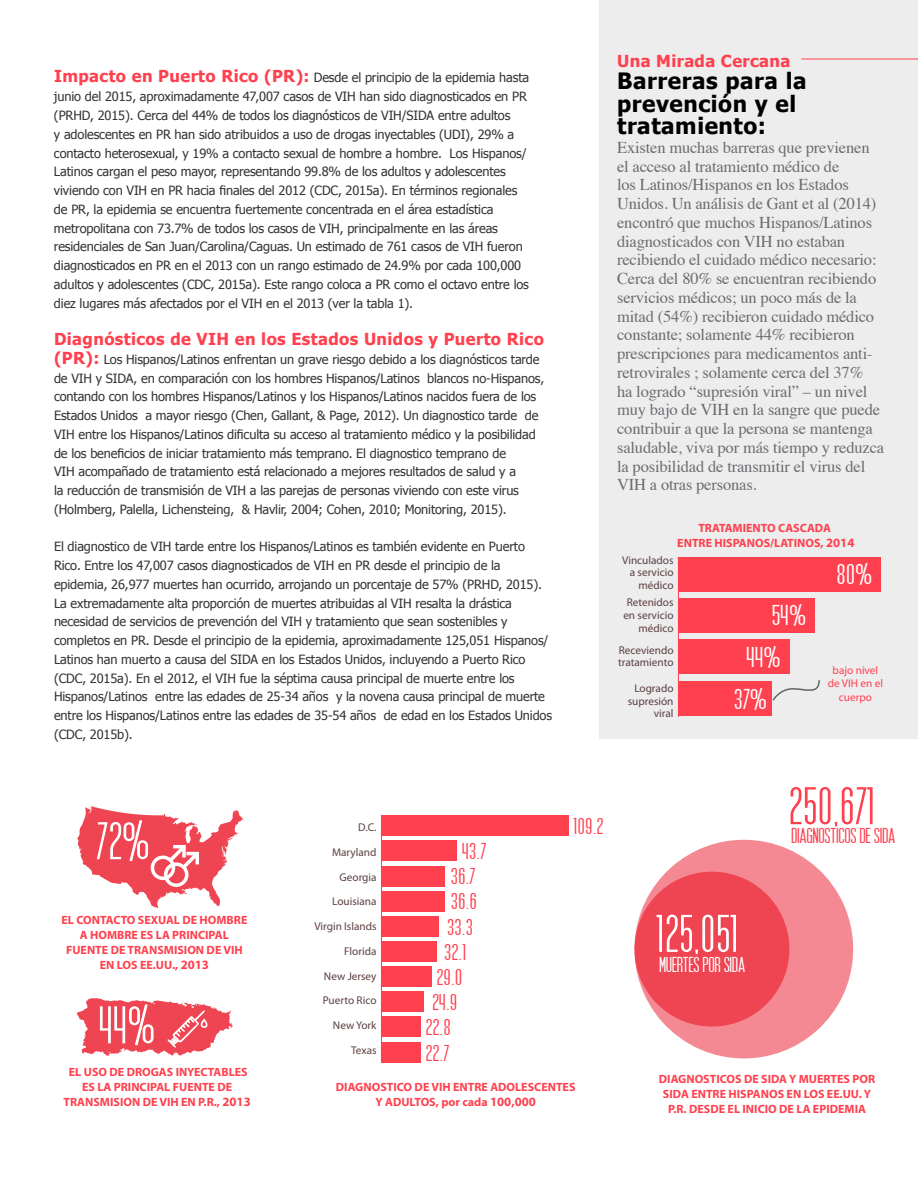
<style>
.page{position:relative;width:918px;height:1188px;background:#fff}
.page>*{position:absolute;margin:0;border:0;box-sizing:border-box;transform-origin:0 0}
.t1{font:55.5px "SF Movie Poster";color:#fff;scale:1.18 1}
.t2{font:55.5px "SF Movie Poster";color:#ff404e;scale:1.18 1}
.t3{font:29.85px "SF Movie Poster";color:#fff;scale:1.33 1}
.t4{font:23.85px "SF Movie Poster";color:#ff404e;scale:1.33 1}
.t5{font:700 22.5px/22.5px "Tahoma";letter-spacing:.025em;color:#000}
.t6{font:22.5px "SF Movie Poster";letter-spacing:.01em;color:#ff404e;scale:1.33 1}
.t7{font:22.5px "SF Movie Poster";letter-spacing:.01em;color:#fff;scale:1.33 1}
.t8{font:16.5px/18.8px "Times";letter-spacing:-.01em;color:#6b6c6f}
.t9{font:700 16.5px "Tahoma";letter-spacing:.025em;color:#ff404e}
.t10{font:12.75px/18.8px "Tahoma";letter-spacing:-.01em;color:#333}
.t11{font:700 12px/15px "Myriad Pro";color:#ff404e;text-align:center}
.t12{font:11.25px/12.8px "Myriad Pro";color:#5d3f41;text-align:right}
.t13{font:11.25px/13.5px "Myriad Pro";color:#ff404e;text-align:center}
.s1{font-weight:700;font-size:16.5px;color:#ff404e}
.s2{font-size:12.75px}
</style>
<div class="page">
<div style="left:600px;top:0;width:318px;height:739px;background:#ededee"></div>
<div style="left:381px;top:1042px;width:39px;height:20px;background:#ff404e"></div>
<hr style="left:381px;top:815px;width:1px;height:247px;background:#ff404e">
<div style="left:381px;top:916px;width:57px;height:21px;background:#ff404e"></div>
<div style="left:381px;top:1017px;width:39px;height:20px;background:#ff404e"></div>
<div style="left:381px;top:866px;width:63px;height:20px;background:#ff404e"></div>
<div style="left:381px;top:966px;width:50px;height:21px;background:#ff404e"></div>
<div style="left:381px;top:841px;width:75px;height:20px;background:#ff404e"></div>
<div style="left:381px;top:941px;width:55px;height:21px;background:#ff404e"></div>
<div style="left:381px;top:815px;width:188px;height:21px;background:#ff404e"></div>
<div style="left:381px;top:991px;width:43px;height:21px;background:#ff404e"></div>
<div style="left:381px;top:891px;width:63px;height:21px;background:#ff404e"></div>
<hr style="left:678px;top:557px;width:1px;height:160px;background:#ff404e">
<div style="left:678px;top:640px;width:111px;height:34px;background:#ff404e"></div>
<div style="left:678px;top:598px;width:137px;height:34px;background:#ff404e"></div>
<div style="left:678px;top:557px;width:202px;height:34px;background:#ff404e"></div>
<div style="left:678px;top:681px;width:94px;height:34px;background:#ff404e"></div>
<svg style="left:772px;top:680px;width:48px;height:21px"></svg>
<svg style="left:77px;top:998px;width:156px;height:58px"></svg>
<svg style="left:77px;top:806px;width:167px;height:102px"></svg>
<svg style="left:676px;top:840px;width:177px;height:218px;fill:#f48993"></svg>
<svg style="left:634px;top:863px;width:164px;height:172px"></svg>
<hr style="left:801px;top:59px;width:117px;height:1px;background:#ff404e">
<p class="t10" style="left:54px;top:68px;width:477px"><span class="s1">Impacto en Puerto Rico (PR):</span> Desde el principio de la epidemia hasta junio del 2015, aproximadamente 47,007 casos de VIH han sido diagnosticados en PR (PRHD, 2015). Cerca del 44% de todos los diagnósticos de VIH/SIDA entre adultos<br>y adolescentes en PR han sido atribuidos a uso de drogas inyectables (UDI), 29% a contacto heterosexual, y 19% a contacto sexual de hombre a hombre. Los Hispanos/ Latinos cargan el peso mayor, representando 99.8% de los adultos y adolescentes viviendo con VIH en PR hacia finales del 2012 (CDC, 2015a). En términos regionales de PR, la epidemia se encuentra fuertemente concentrada en el área estadística metropolitana con 73.7% de todos los casos de VIH, principalmente en las áreas residenciales de San Juan/Carolina/Caguas. Un estimado de 761 casos de VIH fueron diagnosticados en PR en el 2013 con un rango estimado de 24.9% por cada 100,000 adultos y adolescentes (CDC, 2015a). Este rango coloca a PR como el octavo entre los diez lugares más afectados por el VIH en el 2013 (ver la tabla 1).</p>
<p class="t9" style="left:54px;top:328px;width:491px">Diagnósticos de VIH en los Estados Unidos y Puerto Rico</p>
<p class="t10" style="left:54px;top:349px;width:492px"><span class="s1">(PR):</span> Los Hispanos/Latinos enfrentan un grave riesgo debido a los diagnósticos tarde de VIH y SIDA, en comparación con los hombres Hispanos/Latinos blancos no-Hispanos, contando con los hombres Hispanos/Latinos y los Hispanos/Latinos nacidos fuera de los Estados Unidos a mayor riesgo (Chen, Gallant, &amp; Page, 2012). Un diagnostico tarde de VIH entre los Hispanos/Latinos dificulta su acceso al tratamiento médico y la posibilidad de los beneficios de iniciar tratamiento más temprano. El diagnostico temprano de<br>VIH acompañado de tratamiento está relacionado a mejores resultados de salud y a<br>la reducción de transmisión de VIH a las parejas de personas viviendo con este virus (Holmberg, Palella, Lichensteing, &amp; Havlir, 2004; Cohen, 2010; Monitoring, 2015).</p>
<p class="t10" style="left:54px;top:537px;width:500px">El diagnostico de VIH tarde entre los Hispanos/Latinos es también evidente en Puerto Rico. Entre los 47,007 casos diagnosticados de VIH en PR desde el principio de la epidemia, 26,977 muertes han ocurrido, arrojando un porcentaje de 57% (PRHD, 2015).<br>La extremadamente alta proporción de muertes atribuidas al VIH resalta la drástica necesidad de servicios de prevención del VIH y tratamiento que sean sostenibles y completos en PR. Desde el principio de la epidemia, aproximadamente 125,051 Hispanos/ Latinos han muerto a causa del SIDA en los Estados Unidos, incluyendo a Puerto Rico (CDC, 2015a). En el 2012, el VIH fue la séptima causa principal de muerte entre los Hispanos/Latinos entre las edades de 25-34 años y la novena causa principal de muerte entre los Hispanos/Latinos entre las edades de 35-54 años de edad en los Estados Unidos (CDC, 2015b).</p>
<p class="t9" style="left:617px;top:50px;width:175px">Una Mirada Cercana</p>
<h3 class="t5" style="left:617px;top:69px;width:191px">Barreras para la prevención y el tratamiento:</h3>
<p class="t8" style="left:617px;top:137px;width:269px">Existen muchas barreras que previenen el acceso al tratamiento médico de<br>los Latinos/Hispanos en los Estados Unidos. Un análisis de Gant et al (2014) encontró que muchos Hispanos/Latinos diagnosticados con VIH no estaban recibiendo el cuidado médico necesario:<br>Cerca del 80% se encuentran recibiendo servicios médicos; un poco más de la mitad (54%) recibieron cuidado médico constante; solamente 44% recibieron prescripciones para medicamentos anti&shy;retrovirales ; solamente cerca del 37%<br>ha logrado “supresión viral” – un nivel muy bajo de VIH en la sangre que puede contribuir a que la persona se mantenga saludable, viva por más tiempo y reduzca la posibilidad de transmitir el virus del VIH a otras personas.</p>
<p class="t11" style="left:677px;top:521px;width:179px">TRATAMIENTO CASCADA<br>ENTRE HISPANOS/LATINOS, <span class="s2">2014</span></p>
<p class="t12" style="left:622px;top:553px;width:53px">Vinculados a servicio médico</p>
<p class="t12" style="left:623px;top:596px;width:52px">Retenidos en servicio médico</p>
<p class="t12" style="left:618px;top:643px;width:57px;text-align:left">Receviendo tratamiento</p>
<p class="t12" style="left:628px;top:681px;width:47px">Logrado supresión viral</p>
<h2 class="t3" style="left:772px;top:600px;width:27px">54%</h2>
<h2 class="t3" style="left:746px;top:641px;width:27px">44%</h2>
<h2 class="t3" style="left:734px;top:683px;width:26px">37%</h2>
<h2 class="t3" style="left:837px;top:558px;width:28px">80%</h2>
<p class="t13" style="left:828px;top:663px;width:57px">bajo nivel de VIH en el cuerpo</p>
<h1 class="t1" style="left:96px;top:811px;width:47px">72%</h1>
<p class="t11" style="left:61px;top:912px;width:187px">EL CONTACTO SEXUAL DE HOMBRE<br>A HOMBRE ES LA PRINCIPAL<br>FUENTE DE TRANSMISION DE VIH<br>EN LOS EE.UU., <span class="s2">2013</span></p>
<h1 class="t1" style="left:99px;top:995px;width:49px">44%</h1>
<p class="t11" style="left:64px;top:1064px;width:189px">EL USO DE DROGAS INYECTABLES<br>ES LA PRINCIPAL FUENTE DE<br>TRANSMISION DE VIH EN P.R., <span class="s2">2013</span></p>
<p class="t12" style="left:358px;top:821px;width:20px">D.C.</p>
<p class="t12" style="left:332px;top:845px;width:46px">Maryland</p>
<p class="t12" style="left:340px;top:870px;width:39px">Georgia</p>
<p class="t12" style="left:332px;top:895px;width:46px">Louisiana</p>
<p class="t12" style="left:314px;top:920px;width:64px">Virgin Islands</p>
<p class="t12" style="left:344px;top:944px;width:34px">Florida</p>
<p class="t12" style="left:324px;top:969px;width:54px">New Jersey</p>
<p class="t12" style="left:323px;top:994px;width:55px">Puerto Rico</p>
<p class="t12" style="left:333px;top:1019px;width:45px">New York</p>
<p class="t12" style="left:351px;top:1043px;width:27px">Texas</p>
<h3 class="t4" style="left:462px;top:838px;width:20px">43.7</h3>
<h3 class="t4" style="left:451px;top:864px;width:20px">36.7</h3>
<h3 class="t4" style="left:451px;top:889px;width:21px">36.6</h3>
<h3 class="t4" style="left:447px;top:914px;width:21px">33.3</h3>
<h3 class="t4" style="left:444px;top:939px;width:18px">32.1</h3>
<h3 class="t4" style="left:436px;top:964px;width:21px">29.0</h3>
<h3 class="t4" style="left:432px;top:990px;width:21px">24.9</h3>
<h3 class="t4" style="left:426px;top:1015px;width:21px">22.8</h3>
<h3 class="t4" style="left:426px;top:1040px;width:19px">22.7</h3>
<h3 class="t4" style="left:574px;top:813px;width:24px">109.2</h3>
<p class="t11" style="left:336px;top:1079px;width:241px">DIAGNOSTICO DE VIH ENTRE ADOLESCENTES<br>Y ADULTOS, por cada <span class="s2">100,000</span></p>
<h1 class="t1" style="left:656px;top:904px;width:71px">125,051</h1>
<h3 class="t7" style="left:659px;top:953px;width:66px">MUERTES POR SIDA</h3>
<h1 class="t2" style="left:788px;top:776px;width:75px">250,671</h1>
<h3 class="t6" style="left:792px;top:824px;width:79px">DIAGNOSTICOS DE SIDA</h3>
<p class="t11" style="left:659px;top:1071px;width:218px">DIAGNOSTICOS DE SIDA Y MUERTES POR<br>SIDA ENTRE HISPANOS EN LOS EE.UU. Y<br>P.R. DESDE EL INICIO DE LA EPIDEMIA</p>
</div>
